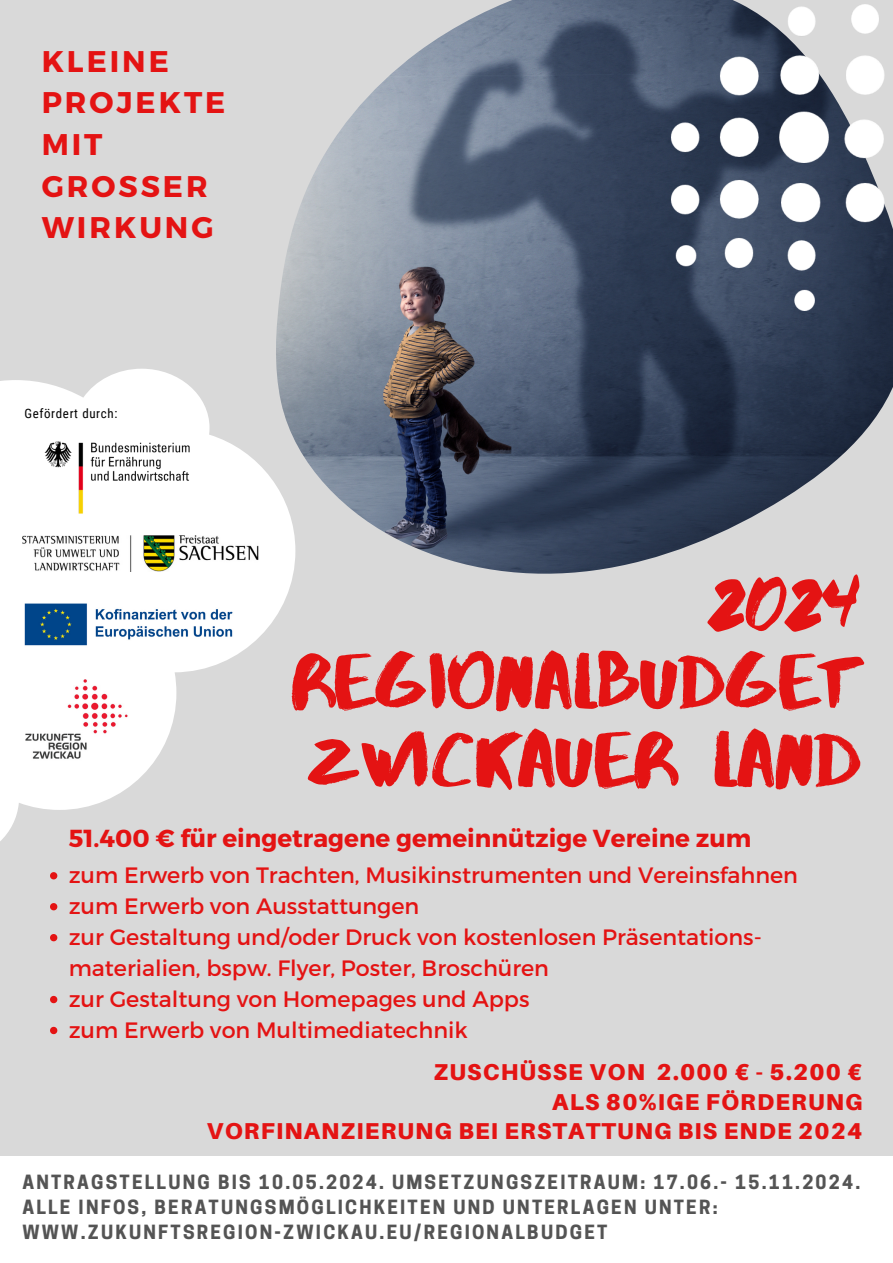
<style>
.page{position:relative;width:893px;height:1263px;background:#d9d9d9}
.page>*{position:absolute;margin:0;border:0;box-sizing:border-box;transform-origin:0 0}
.t1{font:78.45px/78.1px "Abys";color:#e41313}
.t2{font:700 29.85px/41.7px "Montserrat";letter-spacing:.1em;color:#e41313}
.t3{font:700 24.6px "Montserrat";color:#e41313}
.t4{font:900 22.95px/29.6px "Aileron";letter-spacing:.05em;color:#e41313;text-align:right}
.t5{font:22.2px/30.9px "Montserrat";color:#e41313}
.t6{font:700 18.38px/24.7px "Cooper Hewitt";letter-spacing:.12em;color:#545454}
.t7{font:12.9px "Roboto Condensed";letter-spacing:.05em;color:#000}
</style>
<div class="page">
<img style="left:276px;top:0;width:617px;height:573px">
<img style="left:658px;top:0;width:235px;height:310px">
<svg style="left:0;top:368px;width:295px;height:473px;fill:#fff"></svg>
<img style="left:42px;top:439px;width:189px;height:77px">
<img style="left:25px;top:680px;width:103px;height:81px">
<img style="left:22px;top:536px;width:237px;height:35px">
<div style="left:0;top:1157px;width:893px;height:106px;background:#fff"></div>
<svg style="left:50px;top:872px;width:7px;height:7px"></svg>
<svg style="left:50px;top:903px;width:7px;height:7px"></svg>
<svg style="left:50px;top:934px;width:7px;height:7px"></svg>
<svg style="left:50px;top:996px;width:7px;height:7px"></svg>
<svg style="left:50px;top:1027px;width:7px;height:7px"></svg>
<img style="left:22px;top:601px;width:222px;height:47px">
<h2 class="t2" style="left:42px;top:39px;width:185px">KLEINE<br>PROJEKTE<br>MIT<br>GROSSER<br>WIRKUNG</h2>
<h1 class="t7" style="left:24px;top:406px;width:94px">Gefördert durch:</h1>
<h4 class="t1" style="left:709px;top:563px;width:152px">2024</h4>
<p class="t1" style="left:292px;top:641px;width:570px">REGIONALBUDGET<br>ZWICKAUER LAND</p>
<p class="t3" style="left:69px;top:822px;width:684px">51.400 € für eingetragene gemeinnützige Vereine zum</p>
<p class="t5" style="left:69px;top:858px;width:731px">zum Erwerb von Trachten, Musikinstrumenten und Vereinsfahnen</p>
<p class="t5" style="left:69px;top:889px;width:352px">zum Erwerb von Ausstattungen</p>
<p class="t5" style="left:69px;top:920px;width:694px">zur Gestaltung und/oder Druck von kostenlosen Präsentations&shy;materialien, bspw. Flyer, Poster, Broschüren</p>
<p class="t5" style="left:69px;top:982px;width:462px">zur Gestaltung von Homepages und Apps</p>
<p class="t5" style="left:69px;top:1013px;width:400px">zum Erwerb von Multimediatechnik</p>
<p class="t4" style="left:206px;top:1057px;width:657px">ZUSCHÜSSE VON 2.000 € - 5.200 €<br>ALS 80%IGE FÖRDERUNG<br>VORFINANZIERUNG BEI ERSTATTUNG BIS ENDE 2024</p>
<h1 class="t6" style="left:22px;top:1172px;width:839px">ANTRAGSTELLUNG BIS 10.05.2024. UMSETZUNGSZEITRAUM: 17.06.- 15.11.2024.<br>ALLE INFOS, BERATUNGSMÖGLICHKEITEN UND UNTERLAGEN UNTER:<br>WWW.ZUKUNFTSREGION-ZWICKAU.EU/REGIONALBUDGET</h1>
</div>
